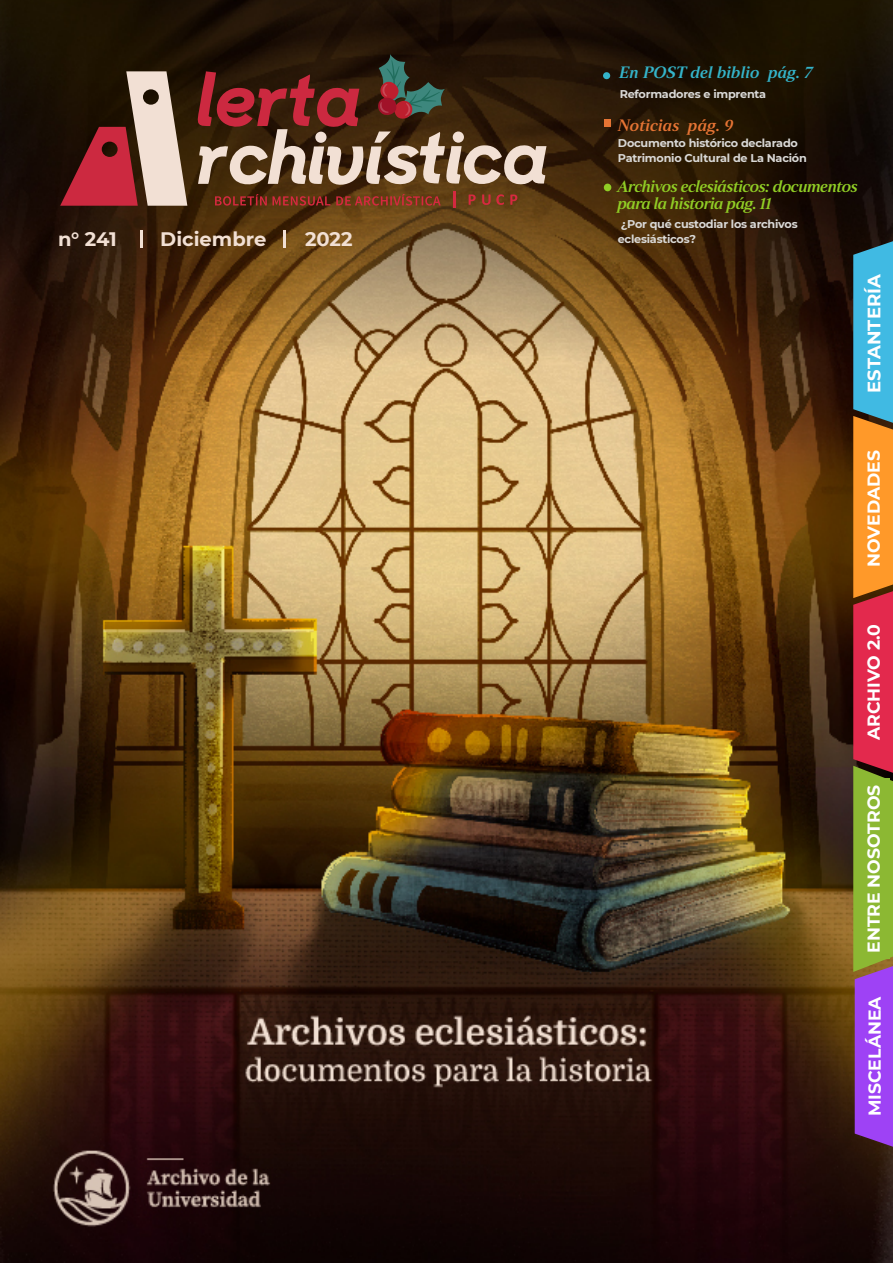
<style>
.page{position:relative;width:893px;height:1263px;background:#fff}
.page>*{position:absolute;margin:0;border:0;box-sizing:border-box;transform-origin:0 0}
.t1{font:700 19.5px "Montserrat";color:#f2e0d4}
.t2{font:700 18px "Montserrat";color:#fff}
.t3{font:700 17.25px "Montserrat";color:#fff}
.t4{font:16.5px/16.5px "Strato Pro Demi Bold It";letter-spacing:-.04em;color:#90cd25}
.t5{font:16.5px "Strato Pro Demi Bold It";color:#34b4ca}
.t6{font:16.5px "Strato Pro Demi Bold It";color:#e67434}
.t7{font:700 11.25px/15px "Montserrat";letter-spacing:-.02em;color:#d9d8d6}
</style>
<div class="page">
<img style="left:0;top:0;width:893px;height:1263px">
<svg style="left:853px;top:241px;width:40px;height:906px;background:#a17a76"></svg>
<div style="left:604px;top:119px;width:7px;height:7px;background:#e67434"></div>
<hr style="left:283px;top:230px;width:3px;height:18px;background:#f2e0d4">
<hr style="left:140px;top:230px;width:3px;height:18px;background:#f2e0d4">
<div style="left:603px;top:72px;width:7px;height:7px;background:#34b4ca;border-radius:50%"></div>
<div style="left:604px;top:184px;width:7px;height:7px;background:#90cd25;border-radius:50%"></div>
<svg style="left:60px;top:71px;width:127px;height:135px;background:#86554f"></svg>
<svg style="left:197px;top:54px;width:349px;height:154px;background:#634130"></svg>
<h1 class="t1" style="left:58px;top:225px;width:60px">n° 241</h1>
<h1 class="t1" style="left:160px;top:225px;width:108px">Diciembre</h1>
<h1 class="t1" style="left:305px;top:225px;width:49px">2022</h1>
<h3 class="t5" style="left:619px;top:62px;width:195px">En POST del biblio pág. 7</h3>
<p class="t7" style="left:620px;top:86px;width:148px">Reformadores e imprenta</p>
<h3 class="t6" style="left:618px;top:115px;width:117px">Noticias pág. 9</h3>
<p class="t7" style="left:618px;top:135px;width:190px">Documento histórico declarado<br>Patrimonio Cultural de La Nación</p>
<h3 class="t4" style="left:617px;top:178px;width:242px">Archivos eclesiásticos: documentos para la historia pág. 11</h3>
<p class="t7" style="left:618px;top:216px;width:181px">¿Por qué custodiar los archivos eclesiásticos?</p>
<h2 class="t2" style="left:861px;top:393px;width:120px;rotate:-90deg">ESTANTERÍA</h2>
<h3 class="t3" style="left:861px;top:567px;width:118px;rotate:-90deg">NOVEDADES</h3>
<h3 class="t3" style="left:861px;top:740px;width:118px;rotate:-90deg">ARCHIVO 2.0</h3>
<h3 class="t3" style="left:861px;top:953px;width:170px;rotate:-90deg">ENTRE NOSOTROS</h3>
<h3 class="t3" style="left:862px;top:1116px;width:122px;rotate:-90deg">MISCELÁNEA</h3>
</div>
